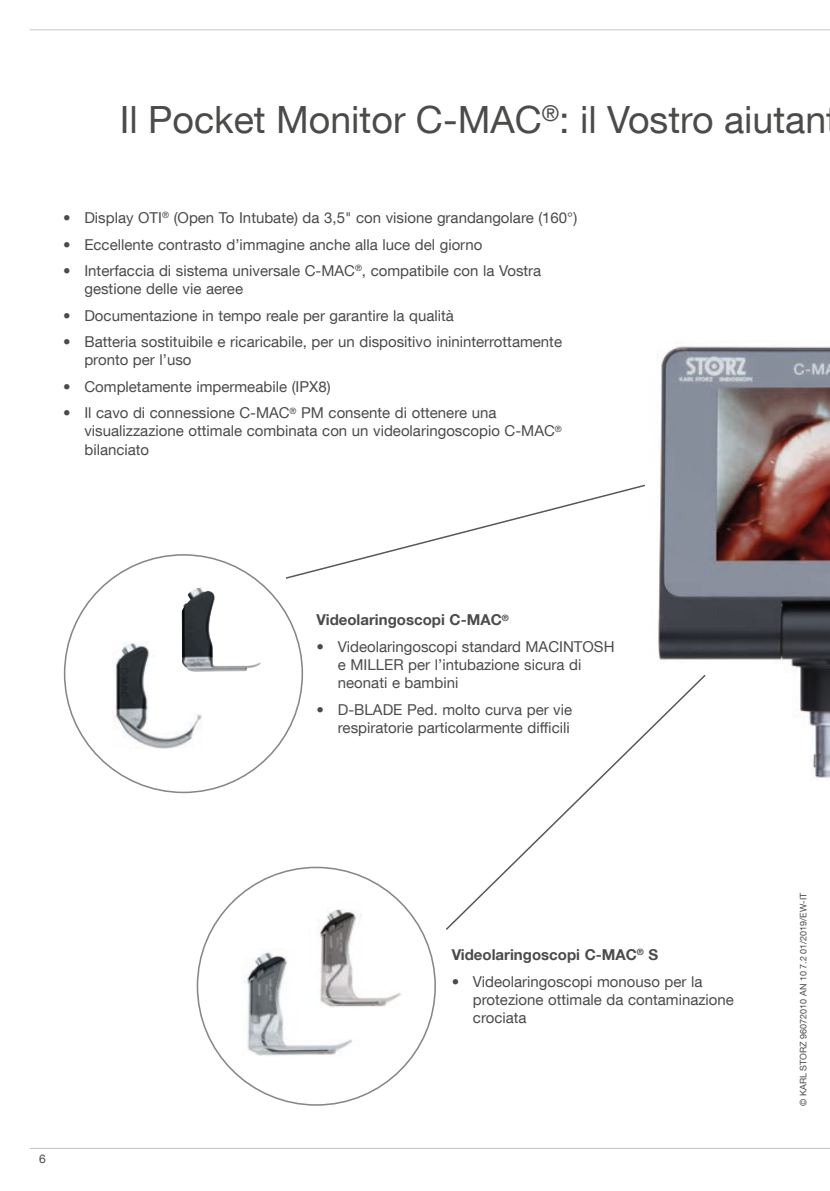
<style>
.page{position:relative;width:830px;height:1191px;background:#fff}
.page>*{position:absolute;margin:0;border:0;box-sizing:border-box;transform-origin:0 0}
.t1{font:37.5px "KS Helvetica Neue";color:#4b4b4a}
.t2{font:15px/18px "KS Helvetica Neue";color:#4b4b4a}
.t3{font:700 15px "KS Helvetica Neue";color:#4b4b4a}
.t4{font:12px "KS Helvetica Neue";color:#4b4b4a}
.t5{font:9px "KS Helvetica Neue";color:#4b4b4a}
</style>
<div class="page">
<hr style="left:30px;top:29px;width:799px;height:1px;background:#c7c7c6">
<img style="left:244px;top:952px;width:109px;height:104px">
<img style="left:658px;top:346px;width:171px;height:432px">
<img style="left:112px;top:641px;width:90px;height:108px">
<img style="left:182px;top:587px;width:79px;height:85px">
<img style="left:308px;top:900px;width:104px;height:113px">
<hr style="left:30px;top:1148px;width:799px;height:1px;background:#c7c7c6">
<svg style="left:285px;top:484px;width:360px;height:95px"></svg>
<svg style="left:446px;top:673px;width:260px;height:257px"></svg>
<h1 class="t1" style="left:120px;top:97px;width:707px">Il Pocket Monitor C-MAC<sup>®</sup>: il Vostro aiutan</h1>
<p class="t2" style="left:63px;top:209px;width:515px">• Display OTI<sup>®</sup> (Open To Intubate) da 3,5" con visione grandangolare (160°)</p>
<p class="t2" style="left:63px;top:235px;width:420px">• Eccellente contrasto d’immagine anche alla luce del giorno</p>
<p class="t2" style="left:84px;top:262px;width:458px;text-indent:-21px">• Interfaccia di sistema universale C-MAC<sup>®</sup>, compatibile con la Vostra gestione delle vie aeree</p>
<p class="t2" style="left:63px;top:306px;width:392px">• Documentazione in tempo reale per garantire la qualità</p>
<p class="t2" style="left:84px;top:333px;width:479px;text-indent:-21px">• Batteria sostituibile e ricaricabile, per un dispositivo inininterrottamente pronto per l’uso</p>
<p class="t2" style="left:63px;top:377px;width:269px">• Completamente impermeabile (IPX8)</p>
<p class="t2" style="left:84px;top:404px;width:478px;text-indent:-21px">• Il cavo di connessione C-MAC<sup>®</sup> PM consente di ottenere una visualizzazione ottimale combinata con un videolaringoscopio C-MAC<sup>® </sup>bilanciato</p>
<p class="t4" style="left:39px;top:1151px;width:8px">6</p>
<p class="t3" style="left:316px;top:610px;width:194px">Videolaringoscopi C-MAC<sup>®</sup></p>
<p class="t2" style="left:338px;top:637px;width:278px;text-indent:-21px">• Videolaringoscopi standard MACINTOSH e MILLER per l’intubazione sicura di neonati e bambini</p>
<p class="t2" style="left:316px;top:700px;width:257px;text-align:right">• D-BLADE Ped. molto curva per vie respiratorie particolarmente difficili</p>
<p class="t3" style="left:451px;top:945px;width:208px">Videolaringoscopi C-MAC<sup>®</sup> S</p>
<p class="t2" style="left:472px;top:972px;width:262px;text-indent:-21px">• Videolaringoscopi monouso per la protezione ottimale da contaminazione crociata</p>
<p class="t5" style="left:797px;top:1106px;width:214px;rotate:-90deg">© KARL STORZ 96072010 AN 10 7.2 01/2019/EW-IT</p>
</div>
